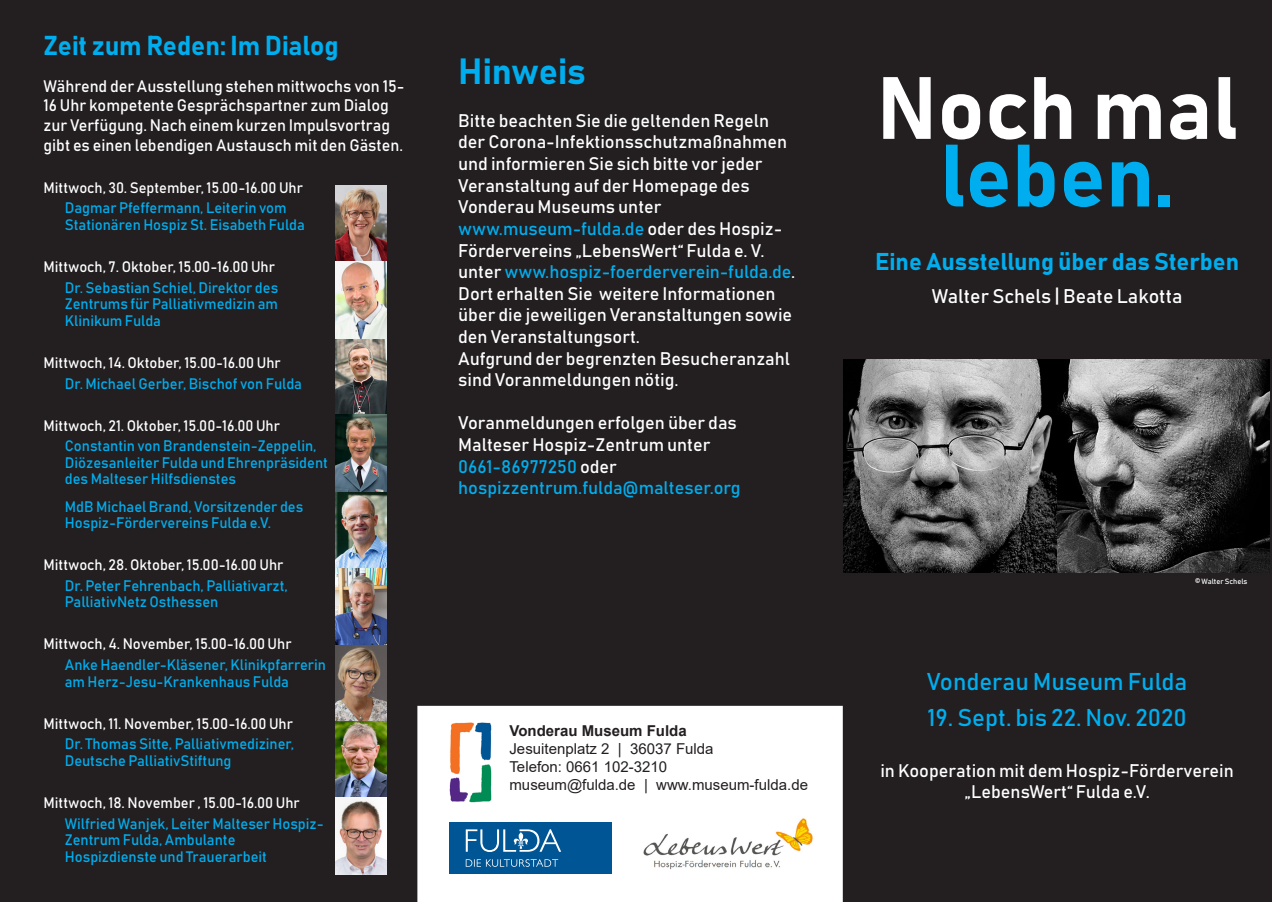
<style>
.page{position:relative;width:1272px;height:902px;background:#fff}
.page>*{position:absolute;margin:0;border:0;box-sizing:border-box;transform-origin:0 0}
.t1{font:87px "Bahnschrift";color:#fff}
.t2{font:87px "Bahnschrift";color:#00aeef}
.t3{font:36px "Bahnschrift";color:#00aeef}
.t4{font:27px "Bahnschrift";color:#00aeef}
.t5{font:24px "Bahnschrift";color:#00aeef}
.t6{font:19.5px "Bahnschrift";color:#fff}
.t7{font:18px/21.6px "Bahnschrift";color:#fff}
.t8{font:16.5px/19.8px "Bahnschrift";color:#fff}
.t9{font:15px/16.5px "Bahnschrift";color:#00aeef}
.t10{font:15px "Bahnschrift";color:#fff}
.t11{font:15px/18px "Arial";color:#231f20}
.t12{font:700 15px "Arial";color:#231f20}
.t13{font:7.5px "Bahnschrift";color:#fff}
.s1{color:#00aeef}
</style>
<div class="page">
<div style="left:1px;top:1px;width:1270px;height:900px;background:#231f20"></div>
<img style="left:335px;top:185px;width:51px;height:689px">
<div style="left:418px;top:706px;width:424px;height:195px;background:#fff"></div>
<div style="left:417px;top:705px;width:425px;height:196px;border:2px solid #fff"></div>
<img style="left:643px;top:818px;width:170px;height:52px">
<div style="left:449px;top:822px;width:162px;height:52px;background:#005595"></div>
<svg style="left:466px;top:829px;width:95px;height:22px"></svg>
<svg style="left:465px;top:859px;width:93px;height:7px"></svg>
<img style="left:449px;top:722px;width:43px;height:81px">
<img style="left:843px;top:359px;width:426px;height:213px">
<h3 class="t4" style="left:44px;top:28px;width:297px">Zeit zum Reden: Im Dialog</h3>
<p class="t8" style="left:44px;top:76px;width:362px">Während der Ausstellung stehen mittwochs von 15- 16 Uhr kompetente Gesprächspartner zum Dialog zur Verfügung. Nach einem kurzen Impulsvortrag gibt es einen lebendigen Austausch mit den Gästen.</p>
<p class="t10" style="left:44px;top:178px;width:261px">Mittwoch, 30. September, 15.00-16.00 Uhr</p>
<p class="t9" style="left:65px;top:199px;width:241px">Dagmar Pfeffermann, Leiterin vom<br>Stationären Hospiz St. Eisabeth Fulda</p>
<p class="t10" style="left:44px;top:257px;width:233px">Mittwoch, 7. Oktober, 15.00-16.00 Uhr</p>
<p class="t9" style="left:65px;top:279px;width:215px;text-align:justify">Dr. Sebastian Schiel, Direktor des Zentrums für Palliativmedizin am Klinikum Fulda</p>
<p class="t10" style="left:44px;top:353px;width:239px">Mittwoch, 14. Oktober, 15.00-16.00 Uhr</p>
<p class="t9" style="left:65px;top:375px;width:239px">Dr. Michael Gerber, Bischof von Fulda</p>
<p class="t10" style="left:44px;top:416px;width:238px">Mittwoch, 21. Oktober, 15.00-16.00 Uhr</p>
<p class="t9" style="left:65px;top:437px;width:264px">Constantin von Brandenstein-Zeppelin,<br>Diözesanleiter Fulda und Ehrenpräsident des Malteser Hilfsdienstes</p>
<p class="t9" style="left:65px;top:497px;width:240px">MdB Michael Brand, Vorsitzender des<br>Hospiz-Fördervereins Fulda e.V.</p>
<p class="t10" style="left:44px;top:555px;width:241px">Mittwoch, 28. Oktober, 15.00-16.00 Uhr</p>
<p class="t9" style="left:65px;top:577px;width:224px">Dr. Peter Fehrenbach, Palliativarzt,<br>PalliativNetz Osthessen</p>
<p class="t10" style="left:44px;top:634px;width:249px">Mittwoch, 4. November, 15.00-16.00 Uhr</p>
<p class="t9" style="left:65px;top:656px;width:263px">Anke Haendler-Kläsener, Klinikpfarrerin am Herz-Jesu-Krankenhaus Fulda</p>
<p class="t10" style="left:44px;top:713px;width:251px">Mittwoch, 11. November, 15.00-16.00 Uhr</p>
<p class="t9" style="left:65px;top:735px;width:231px">Dr. Thomas Sitte, Palliativmediziner,<br>Deutsche PalliativStiftung</p>
<p class="t10" style="left:44px;top:793px;width:258px">Mittwoch, 18. November , 15.00-16.00 Uhr</p>
<p class="t9" style="left:65px;top:814px;width:260px">Wilfried Wanjek, Leiter Malteser Hospiz-<br>Zentrum Fulda, Ambulante<br>Hospizdienste und Trauerarbeit</p>
<h2 class="t3" style="left:458px;top:48px;width:129px">Hinweis</h2>
<p class="t7" style="left:458px;top:109px;width:338px">Bitte beachten Sie die geltenden Regeln der Corona-Infektionsschutzmaßnahmen und informieren Sie sich bitte vor jeder Veranstaltung auf der Homepage des Vonderau Museums unter <span class="s1">www.museum-fulda.de</span> oder des Hospiz-Fördervereins „LebensWert“ Fulda e. V. unter <span class="s1">www.hospiz-foerderverein-fulda.de</span>.<br>Dort erhalten Sie weitere Informationen über die jeweiligen Veranstaltungen sowie den Veranstaltungsort.<br>Aufgrund der begrenzten Besucheranzahl sind Voranmeldungen nötig.</p>
<p class="t7" style="left:458px;top:412px;width:284px">Voranmeldungen erfolgen über das<br>Malteser Hospiz-Zentrum unter<br><span class="s1">0661-86977250</span> oder <span class="s1">hospizzentrum.fulda@malteser.org</span></p>
<p class="t12" style="left:509px;top:720px;width:179px">Vonderau Museum Fulda</p>
<p class="t11" style="left:509px;top:739px;width:300px">Jesuitenplatz 2 | 36037 Fulda<br>Telefon: 0661 102-3210<br>museum@fulda.de | www.museum-fulda.de</p>
<h1 class="t1" style="left:876px;top:53px;width:363px">Noch mal</h1>
<h1 class="t2" style="left:940px;top:121px;width:236px">leben.</h1>
<h3 class="t5" style="left:875px;top:246px;width:365px">Eine Ausstellung über das Sterben</h3>
<h3 class="t6" style="left:931px;top:283px;width:252px">Walter Schels | Beate Lakotta</h3>
<p class="t13" style="left:1194px;top:576px;width:54px">© Walter Schels</p>
<h3 class="t5" style="left:926px;top:666px;width:262px">Vonderau Museum Fulda</h3>
<h3 class="t5" style="left:927px;top:702px;width:261px">19. Sept. bis 22. Nov. 2020</h3>
<p class="t7" style="left:880px;top:759px;width:355px;text-align:center">in Kooperation mit dem Hospiz-Förderverein „LebensWert“ Fulda e.V.</p>
</div>
